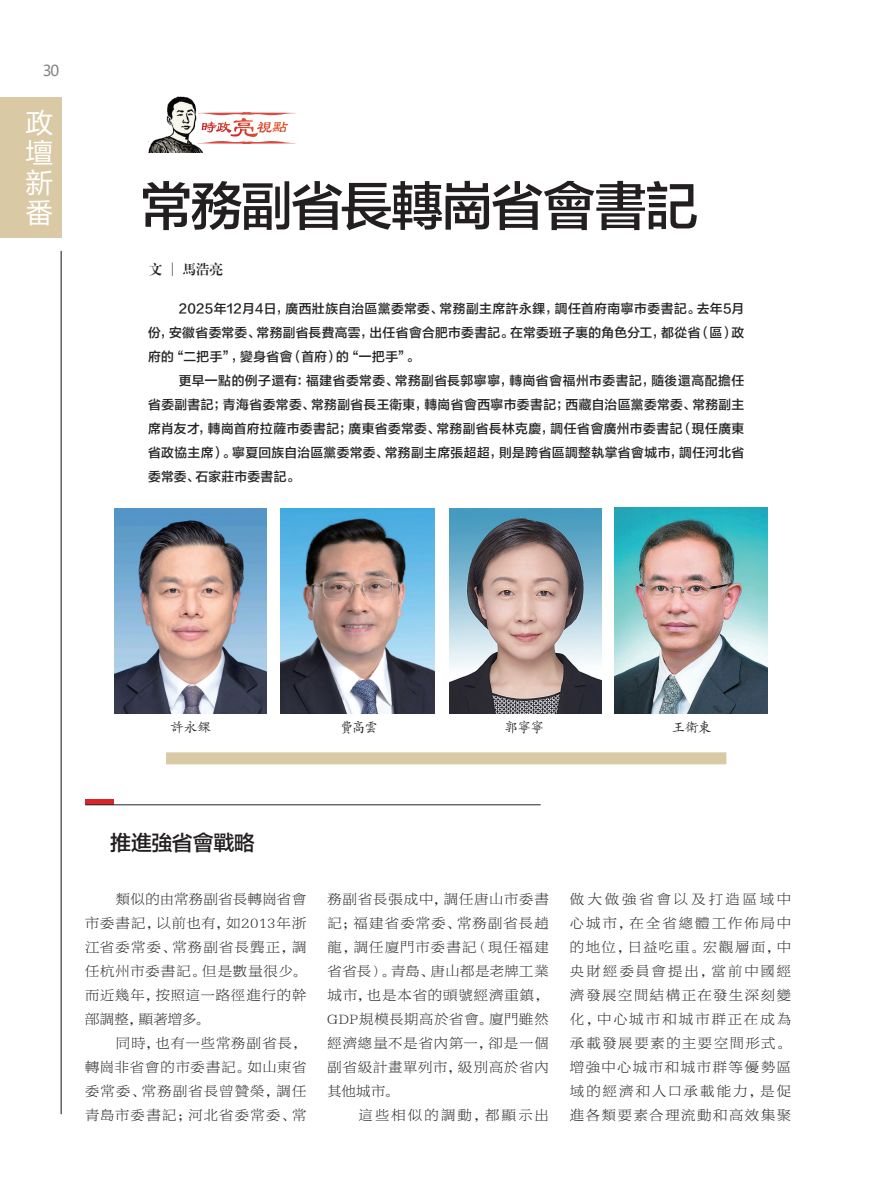
<style>
.page{position:relative;width:872px;height:1178px;background:#fff}
.page>*{position:absolute;margin:0;border:0;box-sizing:border-box;transform-origin:0 0}
.t1{font:52.5px "FZLTZHK SBJT GBK1 0";letter-spacing:-.04em;color:#231f20}
.t2{font:27px/30px "Microsoft Ya Hei";color:#fff;text-align:justify}
.t3{font:21px "FZLTZHK SBJT GBK1 0";letter-spacing:-.02em;color:#231f20}
.t4{font:15px "Microsoft Ya Hei";color:#808285}
.t5{font:14.25px/24px "FZBYSK SBJT GBK1 0";letter-spacing:.08em;color:#262324;text-align:justify}
.t6{font:14.25px "FZBYSK SBJT GBK1 0";letter-spacing:.165em;color:#262324}
.t7{font:13.5px "FZKTK GBK1 0";letter-spacing:-.04em;color:#231f20}
.t8{font:13.5px "FZXBSK GBK1 0";color:#231f20}
.t9{font:12.75px/24px "FZLTZHK SBJT GBK1 0";letter-spacing:.025em;color:#262324;text-align:justify}
</style>
<div class="page">
<div style="left:0;top:97px;width:61px;height:141px;background:#d9c9a4"></div>
<hr style="left:61px;top:251px;width:1px;height:863px;background:#231f20">
<div style="left:166px;top:752px;width:560px;height:12px;background:#d9c9a4"></div>
<div style="left:85px;top:799px;width:29px;height:6px;background:#d62629"></div>
<hr style="left:85px;top:804px;width:455px;height:1px;background:#262324">
<img style="left:281px;top:508px;width:153px;height:205px">
<img style="left:615px;top:508px;width:152px;height:205px">
<img style="left:114px;top:508px;width:152px;height:205px">
<img style="left:449px;top:508px;width:152px;height:205px">
<img style="left:148px;top:96px;width:55px;height:56px">
<svg style="left:197px;top:111px;width:99px;height:34px"></svg>
<p class="t4" style="left:43px;top:60px;width:18px">30</p>
<h2 class="t2" style="left:26px;top:106px;width:28px">政壇新番</h2>
<h1 class="t1" style="left:140px;top:177px;width:560px">常務副省長轉崗省會書記</h1>
<p class="t8" style="left:149px;top:262px;width:76px">文 ︱ 馬浩亮</p>
<p class="t9" style="left:148px;top:297px;width:598px;text-indent:31px">2025年12月4日，廣西壯族自治區黨委常委、常務副主席許永錁，調任首府南寧市委書記。去年5月份，安徽省委常委、常務副省長費高雲，出任省會合肥市委書記。在常委班子裏的角色分工，都從省（區）政府的“二把手”，變身省會（首府）的“一把手”。</p>
<p class="t9" style="left:148px;top:369px;width:598px;text-indent:31px">更早一點的例子還有：福建省委常委、常務副省長郭寧寧，轉崗省會福州市委書記，隨後還高配擔任省委副書記；青海省委常委、常務副省長王衛東，轉崗省會西寧市委書記；西藏自治區黨委常委、常務副主席肖友才，轉崗首府拉薩市委書記；廣東省委常委、常務副省長林克慶，調任省會廣州市委書記（現任廣東省政協主席）。寧夏回族自治區黨委常委、常務副主席張超超，則是跨省區調整執掌省會城市，調任河北省委常委、石家莊市委書記。</p>
<p class="t7" style="left:170px;top:720px;width:42px">許永錁</p>
<p class="t7" style="left:340px;top:720px;width:40px">費高雲</p>
<p class="t7" style="left:504px;top:720px;width:41px">郭寧寧</p>
<p class="t7" style="left:672px;top:720px;width:41px">王衛東</p>
<h3 class="t3" style="left:110px;top:831px;width:146px">推進強省會戰略</h3>
<p class="t5" style="left:85px;top:887px;width:223px;text-indent:31px">類似的由常務副省長轉崗省會市委書記，以前也有，如2013年浙江省委常委、常務副省長龔正，調任杭州市委書記。但是數量很少。而近幾年，按照這一路徑進行的幹部調整，顯著增多。</p>
<p class="t5" style="left:85px;top:1031px;width:223px;text-indent:31px">同時，也有一些常務副省長，轉崗非省會的市委書記。如山東省委常委、常務副省長曾贊榮，調任青島市委書記；河北省委常委、常</p>
<p class="t5" style="left:327px;top:887px;width:223px">務副省長張成中，調任唐山市委書記；福建省委常委、常務副省長趙龍，調任廈門市委書記（現任福建省省長）。青島、唐山都是老牌工業城市，也是本省的頭號經濟重鎮，GDP規模長期高於省會。廈門雖然經濟總量不是省內第一，卻是一個副省級計畫單列市，級別高於省內其他城市。</p>
<p class="t6" style="left:358px;top:1107px;width:192px">這些相似的調動，都顯示出</p>
<p class="t5" style="left:570px;top:887px;width:223px">做大做強省會以及打造區域中心城市，在全省總體工作佈局中的地位，日益吃重。宏觀層面，中央財經委員會提出，當前中國經濟發展空間結構正在發生深刻變化，中心城市和城市群正在成為承載發展要素的主要空間形式。增強中心城市和城市群等優勢區域的經濟和人口承載能力，是促進各類要素合理流動和高效集聚</p>
</div>
